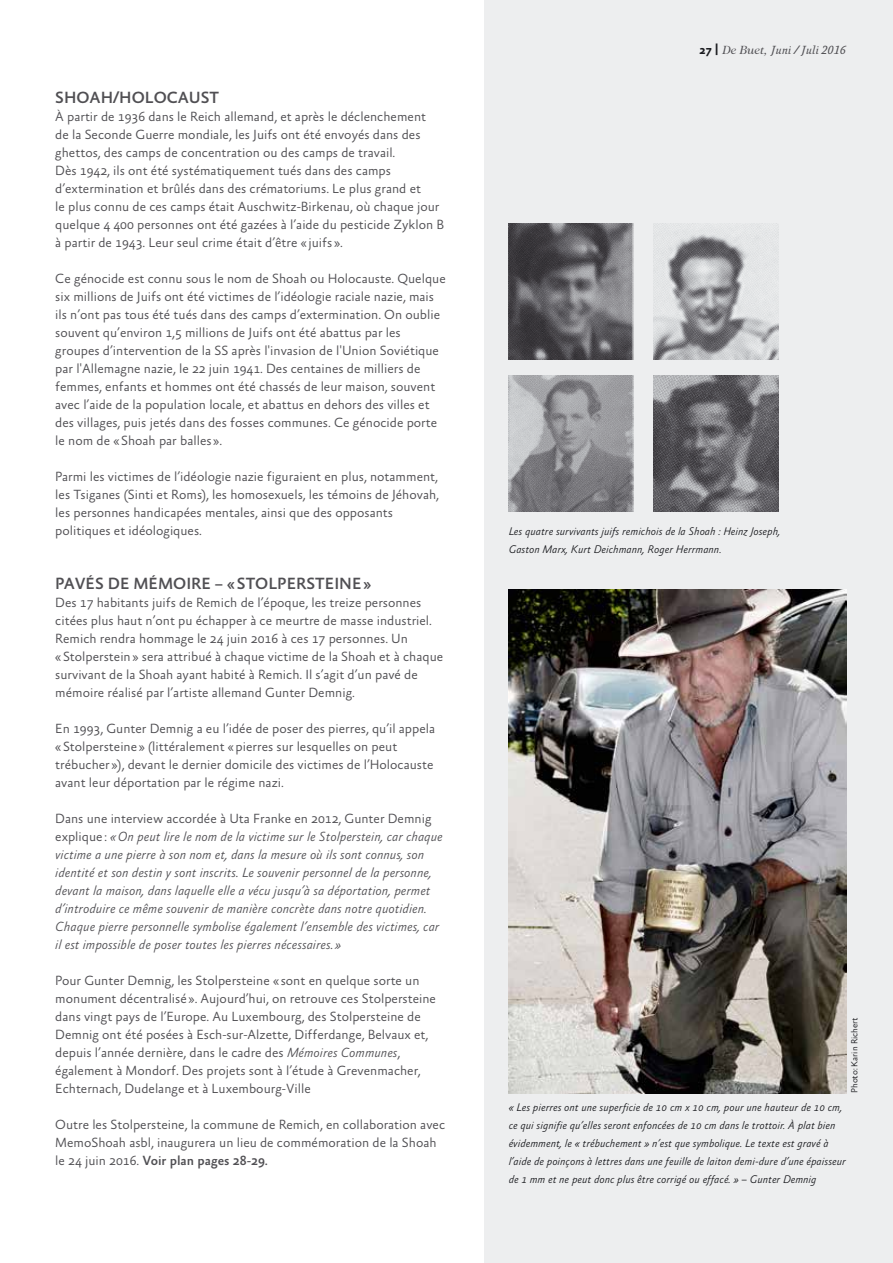
<style>
.page{position:relative;width:893px;height:1263px;background:#fff}
.page>*{position:absolute;margin:0;border:0;box-sizing:border-box;transform-origin:0 0}
.t1{font:500 16.5px "Absara Sans";color:#504f53}
.t2{font:300 13.5px/18px "Absara Sans";color:#504f53}
.t3{font:italic 300 13.5px/18px "Absara Sans";color:#504f53}
.t4{font:italic 12px "Absara TF";color:#504f53}
.t5{font:italic 300 11.25px/18px "Absara Sans";color:#1b1c20}
.t6{font:300 9px "Absara Sans";color:#1b1c20}
.s1{font-style:normal}
.s2{font-style:italic}
.s3{font-weight:500}
.s4{font-family:"Absara Sans";font-weight:700;font-style:normal;color:#1b1c20}
.s5{font-family:"Caslon 224 Std"}
</style>
<div class="page">
<div style="left:484px;top:0;width:409px;height:1263px;background:#edeeef"></div>
<img style="left:509px;top:589px;width:338px;height:504px">
<img style="left:508px;top:375px;width:125px;height:136px">
<img style="left:653px;top:223px;width:125px;height:136px">
<img style="left:509px;top:223px;width:125px;height:136px">
<img style="left:654px;top:375px;width:125px;height:137px">
<p class="t1" style="left:55px;top:89px;width:165px">SHOAH/H OLOCAUST</p>
<p class="t2" style="left:55px;top:108px;width:390px">À partir de 1936 dans le Reich allemand, et après le déclenchement<br>de la Seconde Guerre mondiale, les Juifs ont été envoyés dans des ghettos, des camps de concentration ou des camps de travail.<br>Dès 1942, ils ont été systématiquement tués dans des camps d’extermination et brûlés dans des crématoriums. Le plus grand et<br>le plus connu de ces camps était Auschwitz-Birkenau, où chaque jour quelque 4 400 personnes ont été gazées à l’aide du pesticide Zyklon B à partir de 1943. Leur seul crime était d’être « juifs ».</p>
<p class="t2" style="left:55px;top:270px;width:392px">Ce génocide est connu sous le nom de Shoah ou Holocauste. Quelque six millions de Juifs ont été victimes de l’idéologie raciale nazie, mais ils n’ont pas tous été tués dans des camps d’extermination. On oublie souvent qu’environ 1,5 millions de Juifs ont été abattus par les groupes d’intervention de la SS après l'invasion de l'Union Soviétique par l'Allemagne nazie, le 22 juin 1941. Des centaines de milliers de femmes, enfants et hommes ont été chassés de leur maison, souvent avec l’aide de la population locale, et abattus en dehors des villes et des villages, puis jetés dans des fosses communes. Ce génocide porte le nom de «Shoah par balles ».</p>
<p class="t2" style="left:55px;top:468px;width:385px">Parmi les victimes de l’idéologie nazie figuraient en plus, notamment, les Tsiganes (Sinti et Roms), les homosexuels, les témoins de Jéhovah, les personnes handicapées mentales, ainsi que des opposants politiques et idéologiques.</p>
<p class="t1" style="left:55px;top:575px;width:128px">PAVÉS DE MÉMOIRE</p>
<p class="t1" style="left:215px;top:575px;width:158px">– «STOLPERSTEINE»</p>
<p class="t2" style="left:55px;top:594px;width:389px">Des 17 habitants juifs de Remich de l’époque, les treize personnes citées plus haut n’ont pu échapper à ce meurtre de masse industriel.<br>Remich rendra hommage le 24 juin 2016 à ces 17 personnes. Un «Stolperstein» sera attribué à chaque victime de la Shoah et à chaque survivant de la Shoah ayant habité à Remich. Il s’agit d’un pavé de mémoire réalisé par l’artiste allemand Gunter Demnig.</p>
<p class="t2" style="left:55px;top:720px;width:381px">En 1993, Gunter Demnig a eu l’idée de poser des pierres, qu’il appela «Stolpersteine » (littéralement «pierres sur lesquelles on peut trébucher »), devant le dernier domicile des victimes de l’Holocauste avant leur déportation par le régime nazi.</p>
<p class="t3" style="left:55px;top:810px;width:389px"><span class="s1">Dans une interview accordée à Uta Franke en 2012, Gunter Demnig explique :</span> «On peut lire le nom de la victime sur le Stolperstein, car chaque victime a une pierre à son nom et, dans la mesure où ils sont connus, son identité et son destin y sont inscrits. Le souvenir personnel de la personne, devant la maison, dans laquelle elle a vécu jusqu’à sa déportation, permet d’introduire ce même souvenir de manière concrète dans notre quotidien.<br>Chaque pierre personnelle symbolise également l’ensemble des victimes, car il est impossible de poser toutes les pierres nécessaires. »</p>
<p class="t2" style="left:55px;top:972px;width:382px">Pour Gunter Demnig, les Stolpersteine « sont en quelque sorte un monument décentralisé ». Aujourd’hui, on retrouve ces Stolpersteine dans vingt pays de l’Europe. Au Luxembourg, des Stolpersteine de Demnig ont été posées à Esch-sur-Alzette, Differdange, Belvaux et, depuis l’année dernière, dans le cadre des <span class="s2">Mémoires Communes</span>, également à Mondorf. Des projets sont à l’étude à Grevenmacher, Echternach, Dudelange et à Luxembourg-Ville</p>
<p class="t2" style="left:55px;top:1116px;width:391px">Outre les Stolpersteine, la commune de Remich, en collaboration avec<br>MemoShoah asbl, inaugurera un lieu de commémoration de la Shoah le 24 juin 2016. <span class="s3">VOIR PLAN PAGES 28-29.</span></p>
<p class="t4" style="left:699px;top:43px;width:148px"><span class="s4">27 |</span> <span class="s5">De Buet,</span> Juni / Juli 2016</p>
<p class="t5" style="left:509px;top:523px;width:273px">Les quatre survivants juifs remichois de la Shoah : Heinz Joseph,<br>Gaston Marx, Kurt Deichmann, Roger Herrmann.</p>
<p class="t6" style="left:850px;top:1093px;width:77px;rotate:-90deg">Photo: Karin Richert</p>
<p class="t5" style="left:509px;top:1099px;width:339px">« Les pierres ont une superficie de 10 cm x 10 cm, pour une hauteur de 10 cm, ce qui signifie qu’elles seront enfoncées de 10 cm dans le trottoir. À plat bien évidemment, le « trébuchement » n’est que symbolique. Le texte est gravé à l’aide de poinçons à lettres dans une feuille de laiton demi-dure d’une épaisseur de 1 mm et ne peut donc plus être corrigé ou effacé. » – Gunter Demnig</p>
</div>
